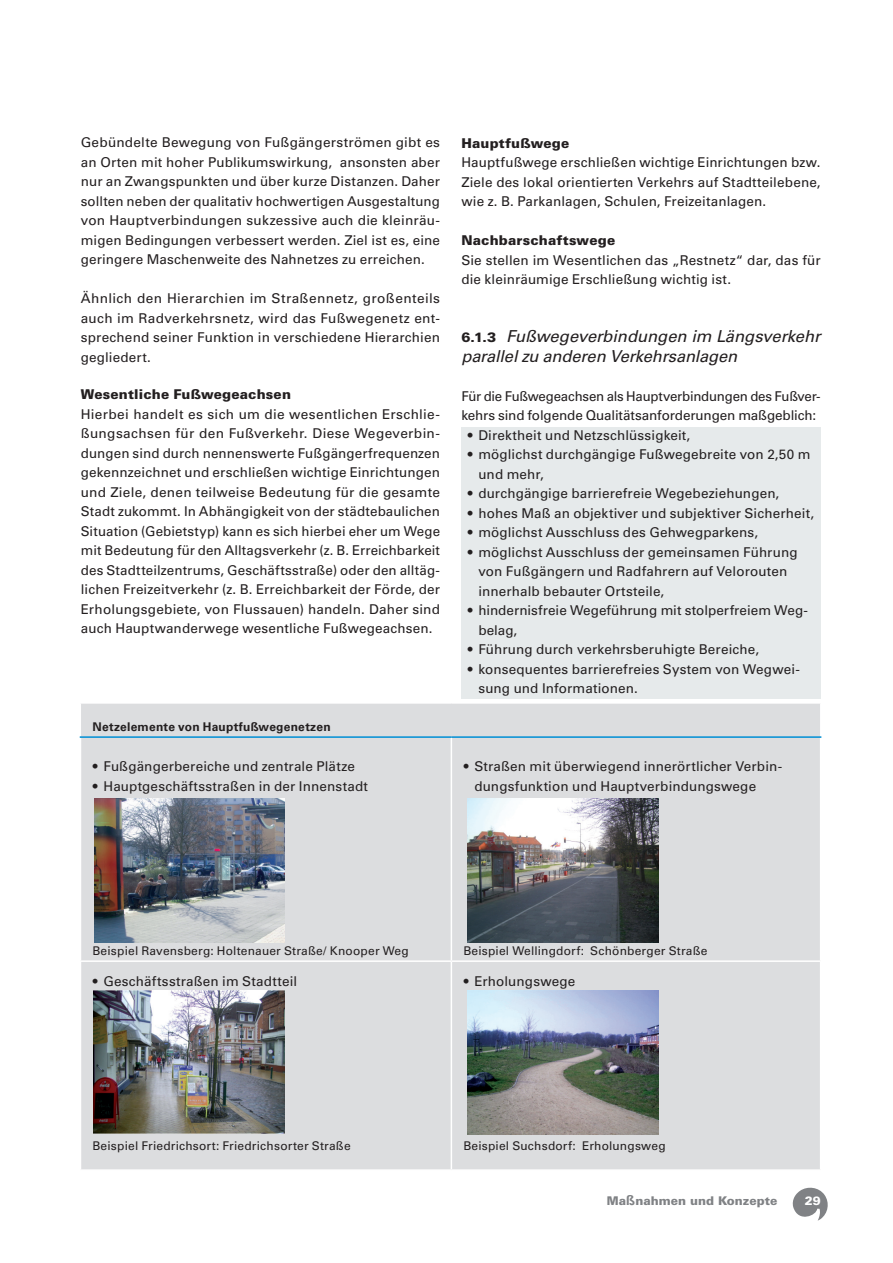
<style>
.page{position:relative;width:893px;height:1263px;background:#fff}
.page>*{position:absolute;margin:0;border:0;box-sizing:border-box;transform-origin:0 0}
.t1{font:italic 16.5px/19.5px "Univers LT";letter-spacing:-.01em;color:#231f20}
.t2{font:13.5px/19.5px "Univers LT";letter-spacing:.01em;color:#231f20}
.t3{font:13.5px/19.5px "Univers LT";letter-spacing:-.015em;color:#231f20}
.t4{font:900 13.5px "Univers LT";letter-spacing:.015em;color:#231f20}
.t5{font:12px "Univers LT";letter-spacing:.015em;color:#231f20}
.t6{font:700 12px "Univers LT";letter-spacing:.02em;color:#231f20}
.t7{font:900 12px "Univers LT";color:#808285}
.t8{font:900 12px "Univers LT";color:#fff}
.s1{font-weight:900;font-style:normal;font-size:13.5px}
.s2{font-weight:700;font-size:13.5px}
</style>
<div class="page">
<svg style="left:793px;top:1188px;width:35px;height:32px"></svg>
<div style="left:461px;top:427px;width:360px;height:272px;background:#e6eaeb"></div>
<div style="left:81px;top:704px;width:739px;height:465px;background:#dcdddf"></div>
<hr style="left:451px;top:738px;width:1px;height:222px;background:#fff">
<hr style="left:80px;top:960px;width:371px;height:2px;background:#fff">
<hr style="left:451px;top:960px;width:370px;height:2px;background:#fff">
<hr style="left:451px;top:962px;width:1px;height:207px;background:#fff">
<hr style="left:80px;top:736px;width:371px;height:2px;background:#008fd5">
<hr style="left:451px;top:736px;width:370px;height:2px;background:#008fd5">
<img style="left:94px;top:799px;width:191px;height:143px">
<img style="left:468px;top:799px;width:190px;height:143px">
<img style="left:94px;top:990px;width:190px;height:144px">
<img style="left:468px;top:991px;width:190px;height:143px">
<p class="t2" style="left:81px;top:133px;width:361px;text-align:justify">Gebündelte Bewegung von Fußgängerströmen gibt es an Orten mit hoher Publikumswirkung, ansonsten aber nur an Zwangspunkten und über kurze Distanzen. Daher sollten neben der qualitativ hochwertigen Ausgestaltung von Hauptverbindungen sukzessive auch die kleinräu&shy;migen Bedingungen verbessert werden. Ziel ist es, eine geringere Maschenweite des Nahnetzes zu erreichen.</p>
<p class="t2" style="left:81px;top:289px;width:361px;text-align:justify">Ähnlich den Hierarchien im Straßennetz, großenteils auch im Radverkehrsnetz, wird das Fußwegenetz ent&shy;sprechend seiner Funktion in verschiedene Hierarchien gegliedert.</p>
<p class="t4" style="left:81px;top:386px;width:212px">Wesentliche Fußwegeachsen</p>
<p class="t2" style="left:81px;top:404px;width:361px;text-align:justify">Hierbei handelt es sich um die wesentlichen Erschlie&shy;ßungsachsen für den Fußverkehr. Diese Wegeverbin&shy;dungen sind durch nennenswerte Fußgängerfrequenzen gekennzeichnet und erschließen wichtige Einrichtungen und Ziele, denen teilweise Bedeutung für die gesamte Stadt zukommt. In Abhängigkeit von der städtebaulichen Situation (Gebietstyp) kann es sich hierbei eher um Wege mit Bedeutung für den Alltagsverkehr (z. B. Erreichbarkeit des Stadtteilzentrums, Geschäftsstraße) oder den alltäg&shy;lichen Freizeitverkehr (z. B. Erreichbarkeit der Förde, der Erholungsgebiete, von Flussauen) handeln. Daher sind auch Hauptwanderwege wesentliche Fußwegeachsen.</p>
<p class="t6" style="left:92px;top:720px;width:240px">Netzelemente von Hauptfußwegenetzen</p>
<p class="t2" style="left:93px;top:757px;width:264px">• Fußgängerbereiche und zentrale Plätze</p>
<p class="t2" style="left:93px;top:776px;width:277px">• Hauptgeschäftsstraßen in der Innenstadt</p>
<p class="t4" style="left:461px;top:135px;width:109px">Hauptfußwege</p>
<p class="t2" style="left:461px;top:153px;width:361px;text-align:justify">Hauptfußwege erschließen wichtige Einrichtungen bzw.<br>Ziele des lokal orientierten Verkehrs auf Stadtteilebene, wie z. B. Parkanlagen, Schulen, Freizeitanlagen.</p>
<p class="t4" style="left:461px;top:232px;width:155px">Nachbarschaftswege</p>
<p class="t2" style="left:461px;top:250px;width:361px">Sie stellen im Wesentlichen das „Restnetz“ dar, das für die kleinräumige Erschließung wichtig ist.</p>
<p class="t1" style="left:461px;top:327px;width:361px"><span class="s1">6.1.3</span> Fußwegeverbindungen im Längsverkehr parallel zu anderen Verkehrsanlagen</p>
<p class="t3" style="left:461px;top:386px;width:361px">Für die Fußwegeachsen als Hauptverbindungen des Fußver&shy;kehrs sind folgende Qualitätsanforderungen maßgeblich:</p>
<p class="t2" style="left:468px;top:425px;width:224px">• Direktheit und Netzschlüssigkeit,</p>
<p class="t2" style="left:478px;top:445px;width:334px;text-indent:-11px">• möglichst durchgängige Fußwegebreite von 2,50 m und mehr,</p>
<p class="t2" style="left:468px;top:484px;width:313px">• durchgängige barrierefreie Wegebeziehungen,</p>
<p class="t2" style="left:468px;top:503px;width:348px">• hohes Maß an objektiver und subjektiver Sicherheit,</p>
<p class="t2" style="left:468px;top:523px;width:292px">• möglichst Ausschluss des Gehwegparkens,</p>
<p class="t2" style="left:478px;top:542px;width:321px;text-indent:-11px">• möglichst Ausschluss der gemeinsamen Führung von Fußgängern und Radfahrern auf Velorouten innerhalb bebauter Ortsteile,</p>
<p class="t2" style="left:478px;top:601px;width:331px;text-indent:-11px">• hindernisfreie Wegeführung mit stolperfreiem Weg&shy;belag,</p>
<p class="t2" style="left:468px;top:640px;width:293px">• Führung durch verkehrsberuhigte Bereiche,</p>
<p class="t2" style="left:478px;top:659px;width:323px;text-indent:-11px">• konsequentes barrierefreies System von Wegwei&shy;sung und Informationen.</p>
<p class="t2" style="left:474px;top:757px;width:309px;text-indent:-11px">• Straßen mit überwiegend innerörtlicher Verbin&shy;dungsfunktion und Hauptverbindungswege</p>
<p class="t5" style="left:92px;top:944px;width:318px">Beispiel Ravensberg: Holtenauer Straße/ Knooper Weg</p>
<p class="t2" style="left:93px;top:971px;width:206px">• Geschäftsstraßen im Stadtteil</p>
<p class="t5" style="left:463px;top:944px;width:246px">Beispiel Wellingdorf: Schönberger Straße</p>
<p class="t2" style="left:464px;top:971px;width:113px">• Erholungswege</p>
<p class="t5" style="left:92px;top:1139px;width:260px">Beispiel Friedrichsort: Friedrichsorter Straße</p>
<p class="t5" style="left:463px;top:1139px;width:204px">Beispiel Suchsdorf: Erholungsweg</p>
<p class="t7" style="left:607px;top:1193px;width:172px">Ma<span class="s2">ß</span>nahmen und Konzepte</p>
<p class="t8" style="left:805px;top:1193px;width:18px">29</p>
</div>
